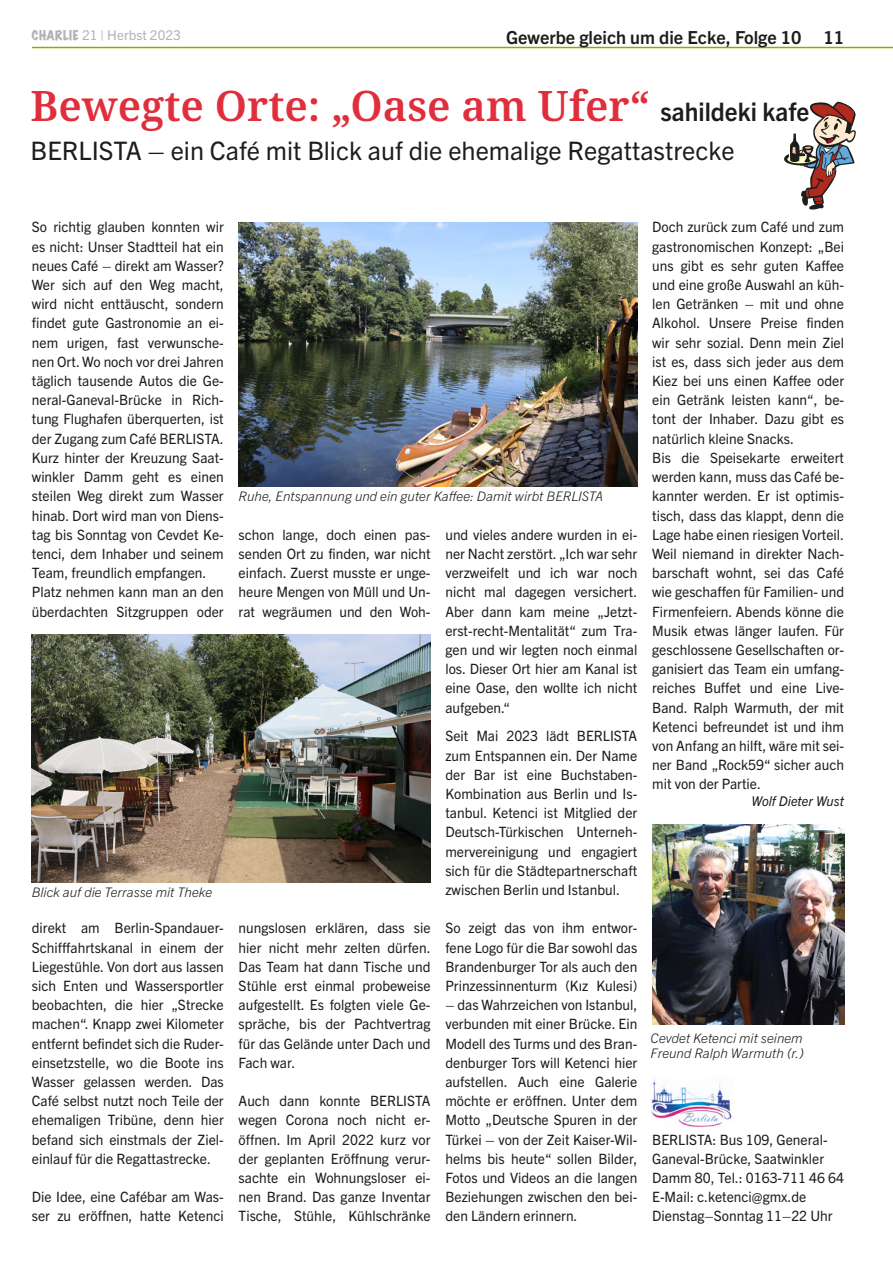
<style>
.page{position:relative;width:893px;height:1263px;background:#fff}
.page>*{position:absolute;margin:0;border:0;box-sizing:border-box;transform-origin:0 0}
.B-01-Head{font:600 42px "Noto Serif";color:#e02e3c}
.C-02-Subline{font:25.5px "Trade Gothic Next LT Pro";color:#1d1d1b}
.C-Kolumnentitel-re{font:700 18px "Trade Gothic Next LT Pro";color:#1d1d1b}
.AA-Brot-fliess{font:14.25px/19.2px "Trade Gothic Next LT Pro";color:#1d1d1b;text-align:justify}
.t1{font:13.5px "Trade Gothic Next LT Pro";color:#b3b2b2}
.A-06-Autor{font:italic 13.5px "Trade Gothic Next LT Pro";color:#1d1d1b}
.BD-BU-einfach{font:italic 300 13.2px/15px "Trade Gothic Next LT Pro";color:#1d1d1b}
.s1{font-family:"Marker Felt";font-stretch:expanded;font-size:12.3px}
.s2{font-family:"Trade Gothic Next LT Pro";font-weight:700;font-size:25.5px;color:#1d1d1b}
</style>
<div class="page">
<hr style="left:32px;top:47px;width:861px;height:1px;background:#aa9b00">
<svg style="left:784px;top:102px;width:72px;height:108px"></svg>
<img style="left:239px;top:223px;width:398px;height:263px">
<img style="left:32px;top:635px;width:399px;height:248px">
<img style="left:652px;top:825px;width:192px;height:200px">
<img style="left:651px;top:1078px;width:81px;height:49px">
<p class="t1" style="left:32px;top:26px;width:151px"><span class="s1">CHARLIE</span> 21 | Herbst 2023</p>
<p class="C-Kolumnentitel-re" style="left:823px;top:25px;width:22px">11</p>
<p class="C-Kolumnentitel-re" style="left:506px;top:25px;width:297px">Gewerbe gleich um die Ecke, Folge 10</p>
<p class="B-01-Head" style="left:31px;top:76px;width:780px">Bewegte Orte: „Oase am Ufer“ <span class="s2">sahildeki kafe</span></p>
<p class="C-02-Subline" style="left:31px;top:133px;width:706px">BERLISTA – ein Café mit Blick auf die ehemalige Regattastrecke</p>
<p class="AA-Brot-fliess" style="left:32px;top:217px;width:193px">So richtig glauben konnten wir es nicht: Unser Stadtteil hat ein neues Café – direkt am Wasser?<br>Wer sich auf den Weg macht, wird nicht enttäuscht, sondern findet gute Gastronomie an ei&shy;nem urigen, fast verwunsche&shy;nen Ort. Wo noch vor drei Jahren täglich tausende Autos die Ge&shy;neral-Ganeval-Brücke in Rich&shy;tung Flughafen überquerten, ist der Zugang zum Café BERLISTA.<br>Kurz hinter der Kreuzung Saat&shy;winkler Damm geht es einen steilen Weg direkt zum Wasser hinab. Dort wird man von Diens&shy;tag bis Sonntag von Cevdet Ke&shy;tenci, dem Inhaber und seinem Team, freundlich empfangen.</p>
<p class="AA-Brot-fliess" style="left:32px;top:582px;width:193px">Platz nehmen kann man an den überdachten Sitzgruppen oder</p>
<p class="BD-BU-einfach" style="left:32px;top:884px;width:182px">Blick auf die Terrasse mit Theke</p>
<p class="AA-Brot-fliess" style="left:32px;top:918px;width:193px">direkt am Berlin-Spandauer-Schifffahrtskanal in einem der Liegestühle. Von dort aus lassen sich Enten und Wassersportler beobachten, die hier „Strecke machen“. Knapp zwei Kilometer entfernt befindet sich die Ruder&shy;einsetzstelle, wo die Boote ins Wasser gelassen werden. Das Café selbst nutzt noch Teile der ehemaligen Tribüne, denn hier befand sich einstmals der Ziel&shy;einlauf für die Regattastrecke.</p>
<p class="AA-Brot-fliess" style="left:32px;top:1186px;width:193px">Die Idee, eine Cafébar am Was&shy;ser zu eröffnen, hatte Ketenci</p>
<p class="BD-BU-einfach" style="left:239px;top:487px;width:366px">Ruhe, Entspannung und ein guter Kaffee: Damit wirbt BERLISTA</p>
<p class="AA-Brot-fliess" style="left:239px;top:524px;width:193px">schon lange, doch einen pas&shy;senden Ort zu finden, war nicht einfach. Zuerst musste er unge&shy;heure Mengen von Müll und Un&shy;rat wegräumen und den Woh-</p>
<p class="AA-Brot-fliess" style="left:239px;top:918px;width:193px">nungslosen erklären, dass sie hier nicht mehr zelten dürfen.<br>Das Team hat dann Tische und Stühle erst einmal probeweise aufgestellt. Es folgten viele Ge&shy;spräche, bis der Pachtvertrag für das Gelände unter Dach und Fach war.</p>
<p class="AA-Brot-fliess" style="left:239px;top:1090px;width:193px">Auch dann konnte BERLISTA wegen Corona noch nicht er&shy;öffnen. Im April 2022 kurz vor der geplanten Eröffnung verur&shy;sachte ein Wohnungsloser ei&shy;nen Brand. Das ganze Inventar Tische, Stühle, Kühlschränke</p>
<p class="AA-Brot-fliess" style="left:445px;top:524px;width:193px">und vieles andere wurden in ei&shy;ner Nacht zerstört. „Ich war sehr verzweifelt und ich war noch nicht mal dagegen versichert.<br>Aber dann kam meine „Jetzt&shy;erst-recht-Mentalität“ zum Tra&shy;gen und wir legten noch einmal los. Dieser Ort hier am Kanal ist eine Oase, den wollte ich nicht aufgeben.“</p>
<p class="AA-Brot-fliess" style="left:445px;top:726px;width:193px">Seit Mai 2023 lädt BERLISTA zum Entspannen ein. Der Name der Bar ist eine Buchstaben-Kombination aus Berlin und Is&shy;tanbul. Ketenci ist Mitglied der Deutsch-Türkischen Unterneh&shy;mervereinigung und engagiert sich für die Städtepartnerschaft zwischen Berlin und Istanbul.</p>
<p class="AA-Brot-fliess" style="left:445px;top:918px;width:193px">So zeigt das von ihm entwor&shy;fene Logo für die Bar sowohl das Brandenburger Tor als auch den Prinzessinnenturm (Kız Kulesi)</p>
<p class="AA-Brot-fliess" style="left:445px;top:994px;width:193px">– das Wahrzeichen von Istanbul, verbunden mit einer Brücke. Ein Modell des Turms und des Bran&shy;denburger Tors will Ketenci hier aufstellen. Auch eine Galerie möchte er eröffnen. Unter dem Motto „Deutsche Spuren in der Türkei – von der Zeit Kaiser-Wil&shy;helms bis heute“ sollen Bilder, Fotos und Videos an die langen Beziehungen zwischen den bei&shy;den Ländern erinnern.</p>
<p class="AA-Brot-fliess" style="left:652px;top:217px;width:193px">Doch zurück zum Café und zum gastronomischen Konzept: „Bei uns gibt es sehr guten Kaffee und eine große Auswahl an küh&shy;len Getränken – mit und ohne Alkohol. Unsere Preise finden wir sehr sozial. Denn mein Ziel ist es, dass sich jeder aus dem Kiez bei uns einen Kaffee oder ein Getränk leisten kann“, be&shy;tont der Inhaber. Dazu gibt es natürlich kleine Snacks.</p>
<p class="AA-Brot-fliess" style="left:652px;top:447px;width:193px">Bis die Speisekarte erweitert werden kann, muss das Café be&shy;kannter werden. Er ist optimis&shy;tisch, dass das klappt, denn die Lage habe einen riesigen Vorteil.<br>Weil niemand in direkter Nach&shy;barschaft wohnt, sei das Café wie geschaffen für Familien- und Firmenfeiern. Abends könne die Musik etwas länger laufen. Für geschlossene Gesellschaften or&shy;ganisiert das Team ein umfang&shy;reiches Buffet und eine Live-Band. Ralph Warmuth, der mit Ketenci befreundet ist und ihm von Anfang an hilft, wäre mit sei&shy;ner Band „Rock59“ sicher auch mit von der Partie.</p>
<p class="A-06-Autor" style="left:751px;top:791px;width:94px">Wolf Dieter Wust</p>
<p class="BD-BU-einfach" style="left:651px;top:1029px;width:155px">Cevdet Ketenci mit seinem<br>Freund Ralph Warmuth (r.)</p>
<p class="AA-Brot-fliess" style="left:652px;top:1129px;width:193px;text-align:left">BERLISTA: Bus 109, General-<br>Ganeval-Brücke, Saatwinkler<br>Damm 80, Tel.: 0163-711 46 64</p>
<p class="AA-Brot-fliess" style="left:652px;top:1186px;width:156px">E-Mail: c.ketenci@gmx.de</p>
<p class="AA-Brot-fliess" style="left:652px;top:1206px;width:182px">Dienstag–Sonntag 11–22 Uhr</p>
</div>
